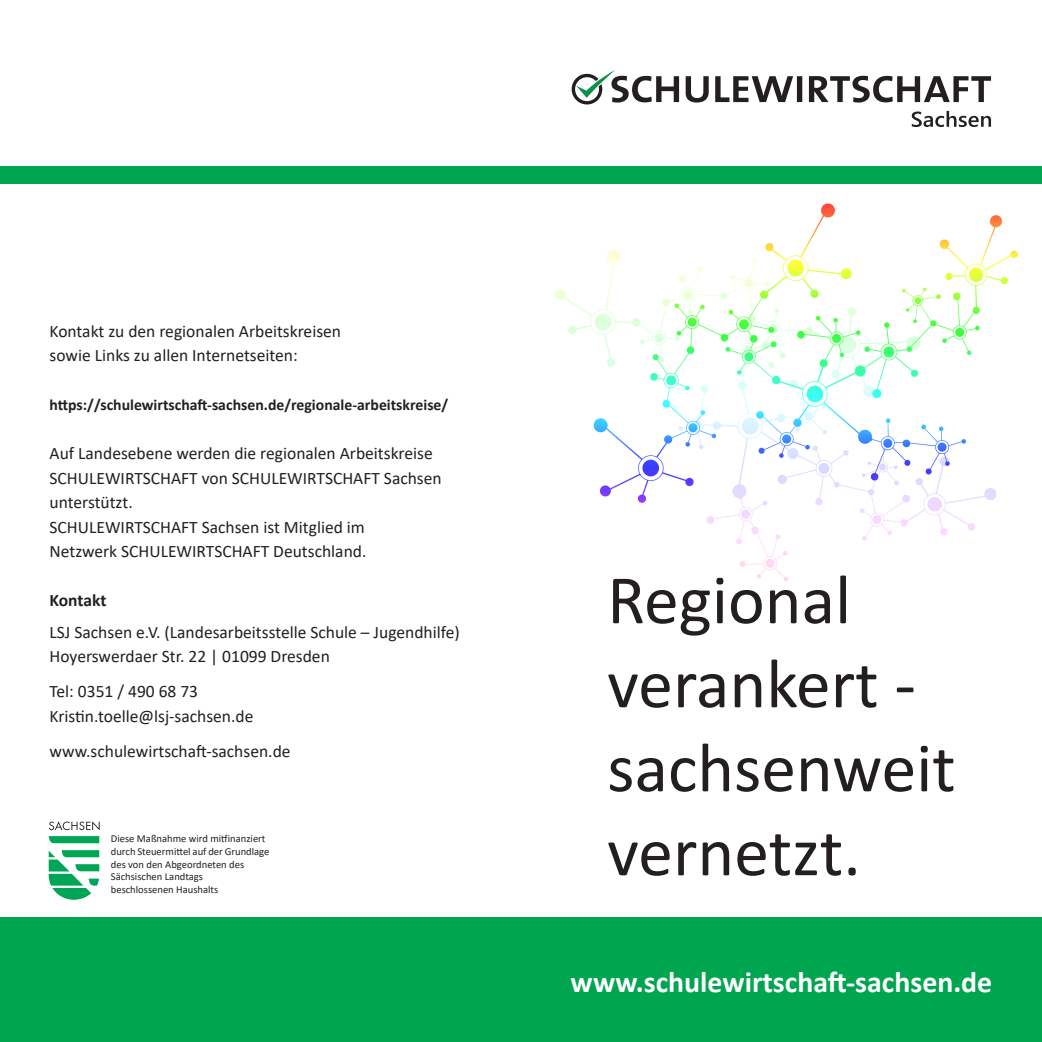
<style>
.page{position:relative;width:1042px;height:1042px;background:#fff}
.page>*{position:absolute;margin:0;border:0;box-sizing:border-box;transform-origin:0 0}
.t1{font:70px "Calibri";color:#231f20}
.t2{font:700 29.75px "Calibri";color:#fff}
.t3{font:17.5px/24.5px "Calibri";color:#231f20}
.t4{font:700 17.5px "Calibri";letter-spacing:-.01em;color:#231f20}
.t5{font:700 15.75px "Calibri";color:#231f20}
.t6{font:10.67px "Calibri";color:#231f20}
</style>
<div class="page">
<div style="left:0;top:166px;width:1042px;height:18px;background:#00a54f"></div>
<div style="left:0;top:918px;width:1042px;height:124px;background:#00a54f"></div>
<img style="left:555px;top:203px;width:463px;height:378px">
<svg style="left:912px;top:111px;width:79px;height:16px"></svg>
<svg style="left:572px;top:70px;width:419px;height:34px"></svg>
<svg style="left:49px;top:836px;width:50px;height:7px"></svg>
<svg style="left:49px;top:850px;width:50px;height:50px"></svg>
<svg style="left:49px;top:821px;width:51px;height:9px"></svg>
<p class="t3" style="left:50px;top:318px;width:293px">Kontakt zu den regionalen Arbeitskreisen</p>
<p class="t3" style="left:50px;top:343px;width:250px">sowie Links zu allen Internetseiten:</p>
<p class="t5" style="left:50px;top:394px;width:400px">https://schulewirtschaft-sachsen.de/regionale-arbeitskreise/</p>
<p class="t3" style="left:50px;top:441px;width:394px">Auf Landesebene werden die regionalen Arbeitskreise<br>SCHULEWIRTSCHAFT von SCHULEWIRTSCHAFT Sachsen unterstützt.</p>
<p class="t3" style="left:50px;top:514px;width:317px">SCHULEWIRTSCHAFT Sachsen ist Mitglied im</p>
<p class="t3" style="left:50px;top:539px;width:318px">Netzwerk SCHULEWIRTSCHAFT Deutschland.</p>
<p class="t4" style="left:50px;top:588px;width:58px">Kontakt</p>
<p class="t3" style="left:50px;top:619px;width:412px">LSJ Sachsen e.V. (Landesarbeitsstelle Schule – Jugendhilfe)</p>
<p class="t3" style="left:50px;top:644px;width:282px">Hoyerswerdaer Str. 22 | 01099 Dresden</p>
<p class="t3" style="left:50px;top:679px;width:150px">Tel: 0351 / 490 68 73</p>
<p class="t3" style="left:50px;top:703px;width:205px">Kristin.toelle@lsj-sachsen.de</p>
<p class="t3" style="left:50px;top:738px;width:242px">www.schulewirtschaft-sachsen.de</p>
<p class="t6" style="left:111px;top:831px;width:156px">Diese Maßnahme wird mitfinanziert</p>
<p class="t6" style="left:111px;top:844px;width:160px">durch Steuermittel auf der Grundlage</p>
<p class="t6" style="left:111px;top:857px;width:135px">des von den Abgeordneten des</p>
<p class="t6" style="left:111px;top:869px;width:94px">Sächsischen Landtags</p>
<p class="t6" style="left:111px;top:882px;width:109px">beschlossenen Haushalts</p>
<p class="t1" style="left:607px;top:551px;width:245px">Regional</p>
<p class="t1" style="left:607px;top:635px;width:310px">verankert -</p>
<p class="t1" style="left:607px;top:719px;width:350px">sachsenweit</p>
<p class="t1" style="left:607px;top:803px;width:255px">vernetzt.</p>
<p class="t2" style="left:570px;top:961px;width:423px">www.schulewirtschaft-sachsen.de</p>
</div>
